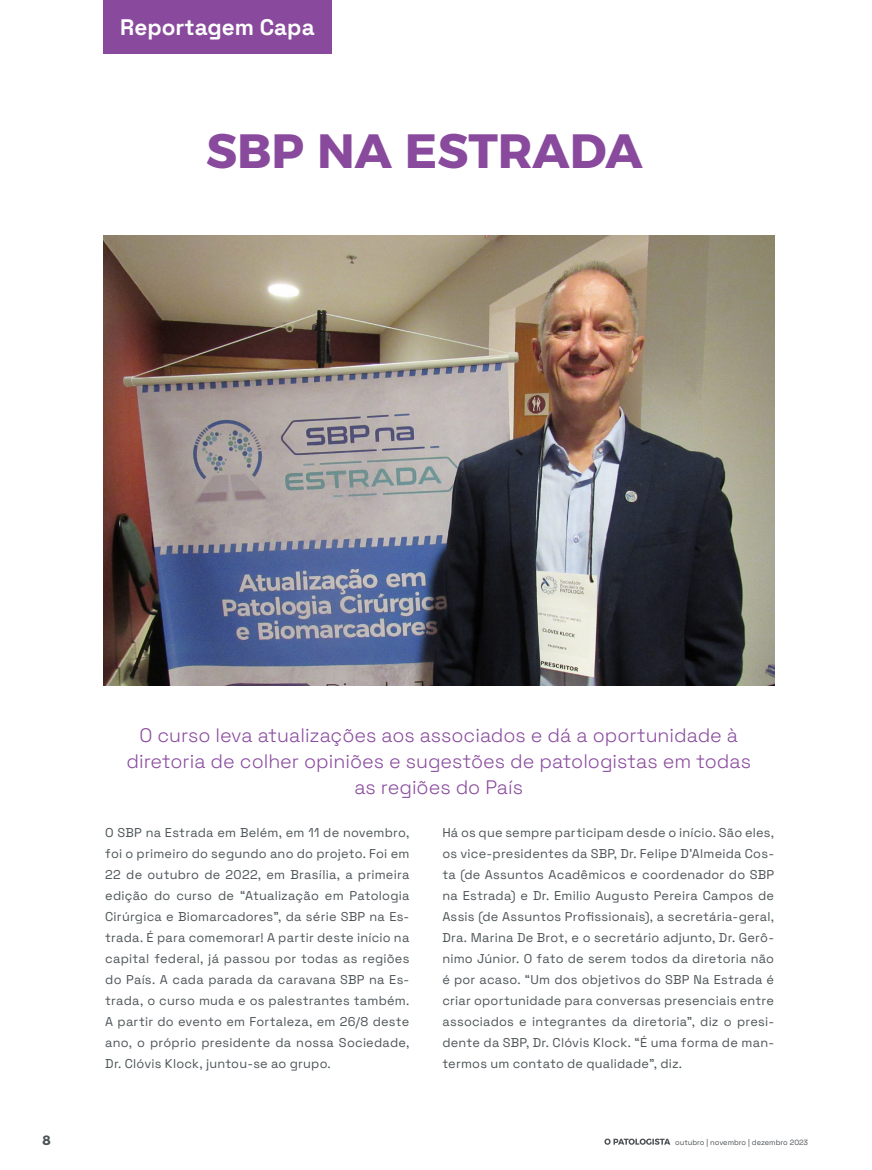
<style>
.page{position:relative;width:872px;height:1170px;background:#fff}
.page>*{position:absolute;margin:0;border:0;box-sizing:border-box;transform-origin:0 0}
.t1{font:48px "Alexandria";color:#894a9d}
.t2{font:700 22.5px "Space Grotesk";color:#fff}
.Corpo_Txt_padrão{font:300 19.5px/25.5px "Space Grotesk";color:#894a9d;text-align:center}
.t3{font:13.5px "Alexandria";color:#4c5457}
.t4{font:12.75px/21px "Space Grotesk";letter-spacing:.015em;color:#4c5457;text-align:justify}
.t5{font:7.5px "Space Grotesk";color:#4d5256}
</style>
<div class="page">
<div style="left:103px;top:0;width:228px;height:53px;background:#894a9d"></div>
<img style="left:103px;top:235px;width:671px;height:450px">
<svg style="left:604px;top:1138px;width:66px;height:6px"></svg>
<p class="t2" style="left:120px;top:10px;width:196px">Reportagem Capa</p>
<p class="t1" style="left:206px;top:123px;width:438px">SBP NA ESTRADA</p>
<p class="t3" style="left:43px;top:1132px;width:10px">8</p>
<p class="Corpo_Txt_padrão" style="left:126px;top:721px;width:626px">O curso leva atualizações aos associados e dá a oportunidade à diretoria de colher opiniões e sugestões de patologistas em todas as regiões do País</p>
<p class="t4" style="left:442px;top:821px;width:333px">Há os que sempre participam desde o início. São eles, os vice-presidentes da SBP, Dr. Felipe D’Almeida Cos&shy;ta (de Assuntos Acadêmicos e coordenador do SBP na Estrada) e Dr. Emilio Augusto Pereira Campos de Assis (de Assuntos Profissionais), a secretária-geral, Dra. Marina De Brot, e o secretário adjunto, Dr. Gerô&shy;nimo Júnior. O fato de serem todos da diretoria não é por acaso. “Um dos objetivos do SBP Na Estrada é criar oportunidade para conversas presenciais entre associados e integrantes da diretoria”, diz o presi&shy;dente da SBP, Dr. Clóvis Klock. “É uma forma de man&shy;termos um contato de qualidade”, diz.</p>
<p class="t4" style="left:105px;top:821px;width:306px">O SBP na Estrada em Belém, em 11 de novembro, foi o primeiro do segundo ano do projeto. Foi em 22 de outubro de 2022, em Brasília, a primeira edição do curso de “Atualização em Patologia Cirúrgica e Biomarcadores”, da série SBP na Es&shy;trada. É para comemorar! A partir deste início na capital federal, já passou por todas as regiões do País. A cada parada da caravana SBP na Es&shy;trada, o curso muda e os palestrantes também.<br>A partir do evento em Fortaleza, em 26/8 deste ano, o próprio presidente da nossa Sociedade, Dr. Clóvis Klock, juntou-se ao grupo.</p>
<p class="t5" style="left:675px;top:1136px;width:134px">outubro | novembro | dezembro 2023</p>
</div>
